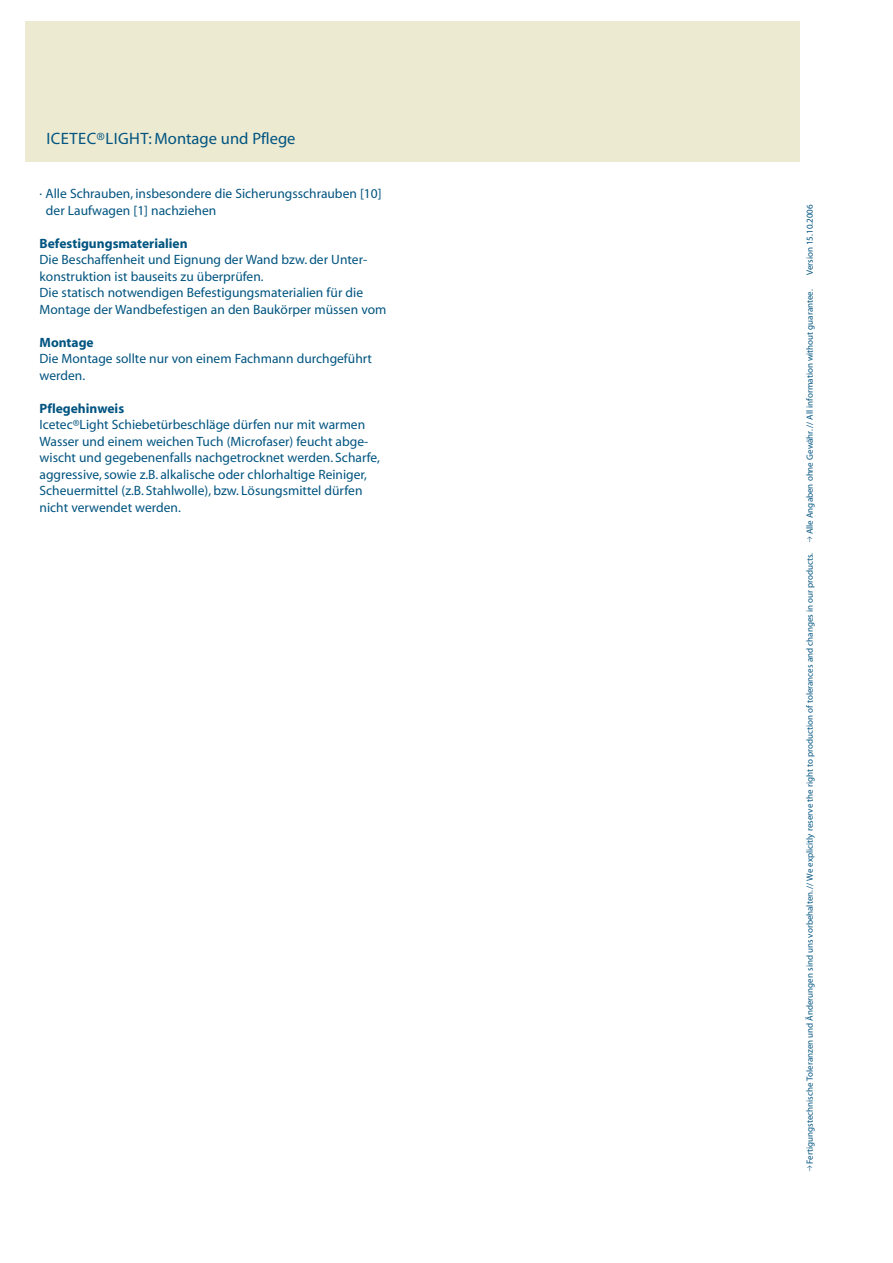
<style>
.page{position:relative;width:893px;height:1263px;background:#fff}
.page>*{position:absolute;margin:0;border:0;box-sizing:border-box;transform-origin:0 0}
.t1{font:16.5px "Myriad";color:#005480}
.t2{font:13.5px/16.5px "Myriad";color:#005480}
.t3{font:700 13.5px "Myriad";color:#005480}
.t4{font:9px "Myriad";color:#005480}
</style>
<div class="page">
<div style="left:25px;top:21px;width:774px;height:141px;background:#edead2"></div>
<p class="t1" style="left:47px;top:132px;width:250px">ICETEC®LIGHT: Montage und Pflege</p>
<p class="t2" style="left:46px;top:186px;width:337px;text-indent:-6px">· Alle Schrauben, insbesondere die Sicherungsschrauben [10] der Laufwagen [1] nachziehen</p>
<p class="t3" style="left:40px;top:238px;width:149px">Befestigungsmaterialien</p>
<p class="t2" style="left:40px;top:252px;width:348px">Die Beschaffenheit und Eignung der Wand bzw. der Unter&shy;konstruktion ist bauseits zu überprüfen.<br>Die statisch notwendigen Befestigungsmaterialien für die Montage der Wandbefestigen an den Baukörper müssen vom</p>
<p class="t3" style="left:40px;top:337px;width:56px">Montage</p>
<p class="t2" style="left:40px;top:351px;width:334px">Die Montage sollte nur von einem Fachmann durchgeführt werden.</p>
<p class="t3" style="left:40px;top:403px;width:86px">Pflegehinweis</p>
<p class="t2" style="left:40px;top:417px;width:342px">Icetec®Light Schiebetürbeschläge dürfen nur mit warmen Wasser und einem weichen Tuch (Microfaser) feucht abge&shy;wischt und gegebenenfalls nachgetrocknet werden. Scharfe, aggressive, sowie z.B. alkalische oder chlorhaltige Reiniger, Scheuermittel (z.B. Stahlwolle), bzw. Lösungsmittel dürfen nicht verwendet werden.</p>
<p class="t4" style="left:806px;top:275px;width:72px;rotate:-90deg">Version 15.10.2006</p>
<p class="t4" style="left:806px;top:534px;width:246px;rotate:-90deg">Alle Angaben ohne Gewähr. // All information without guarantee.</p>
<p class="t4" style="left:806px;top:1164px;width:612px;rotate:-90deg">Fertigungstechnische Toleranzen und Änderungen sind uns vorbehalten. // We explicitly reserve the right to production of tolerances and changes in our products.</p>
</div>
